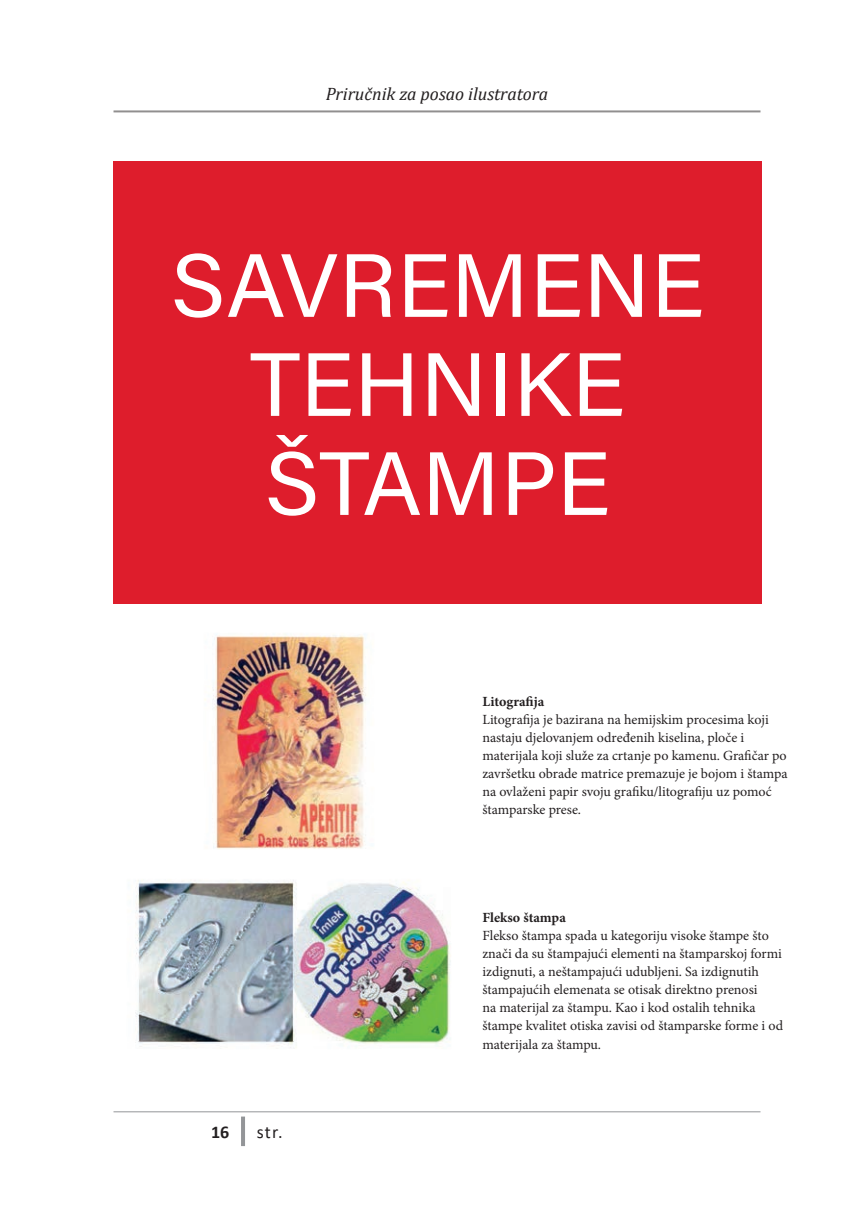
<style>
.page{position:relative;width:857px;height:1225px;background:#fff}
.page>*{position:absolute;margin:0;border:0;box-sizing:border-box;transform-origin:0 0}
.t1{font:90px/99px "Acumin Variable Concept";letter-spacing:.005em;color:#fff}
.t2{font:italic 18px "Cambria";color:#231f20}
.t3{font:18px "Calibri";color:#231f20}
.t4{font:700 18px "Calibri";color:#231f20}
.t5{font:14px "Minion Pro";color:#231f20}
.t6{font:700 14px "Minion Pro";color:#231f20}
</style>
<div class="page">
<hr style="left:113px;top:110px;width:647px;height:2px;background:#231f20">
<hr style="left:241px;top:1116px;width:4px;height:30px;background:#939598">
<hr style="left:113px;top:1111px;width:647px;height:1px;background:#939598">
<img style="left:135px;top:634px;width:316px;height:414px">
<div style="left:113px;top:162px;width:648px;height:442px;background:#de1d2c"></div>
<p class="t2" style="left:325px;top:81px;width:224px">Priručnik za posao ilustratora</p>
<p class="t1" style="left:171px;top:232px;width:535px">SAVREMENE</p>
<p class="t1" style="left:250px;top:331px;width:376px">TEHNIKE<br>ŠTAMPE</p>
<p class="t6" style="left:482px;top:692px;width:63px">Litografija</p>
<p class="t5" style="left:482px;top:710px;width:288px">Litografija je bazirana na hemijskim procesima koji</p>
<p class="t5" style="left:482px;top:728px;width:263px">nastaju djelovanjem određenih kiselina, ploče i</p>
<p class="t5" style="left:482px;top:746px;width:306px">materijala koji služe za crtanje po kamenu. Grafičar po</p>
<p class="t5" style="left:482px;top:764px;width:306px">završetku obrade matrice premazuje je bojom i štampa</p>
<p class="t5" style="left:482px;top:782px;width:291px">na ovlaženi papir svoju grafiku/litografiju uz pomoć</p>
<p class="t5" style="left:482px;top:800px;width:100px">štamparske prese.</p>
<p class="t4" style="left:211px;top:1119px;width:20px">16</p>
<p class="t3" style="left:256px;top:1119px;width:27px">str.</p>
<p class="t6" style="left:482px;top:908px;width:85px">Flekso štampa</p>
<p class="t5" style="left:482px;top:926px;width:288px">Flekso štampa spada u kategoriju visoke štampe što</p>
<p class="t5" style="left:482px;top:944px;width:301px">znači da su štampajući elementi na štamparskoj formi</p>
<p class="t5" style="left:482px;top:962px;width:278px">izdignuti, a neštampajući udubljeni. Sa izdignutih</p>
<p class="t5" style="left:482px;top:980px;width:276px">štampajućih elemenata se otisak direktno prenosi</p>
<p class="t5" style="left:482px;top:998px;width:274px">na materijal za štampu. Kao i kod ostalih tehnika</p>
<p class="t5" style="left:482px;top:1016px;width:302px">štampe kvalitet otiska zavisi od štamparske forme i od</p>
<p class="t5" style="left:482px;top:1034px;width:120px">materijala za štampu.</p>
</div>
